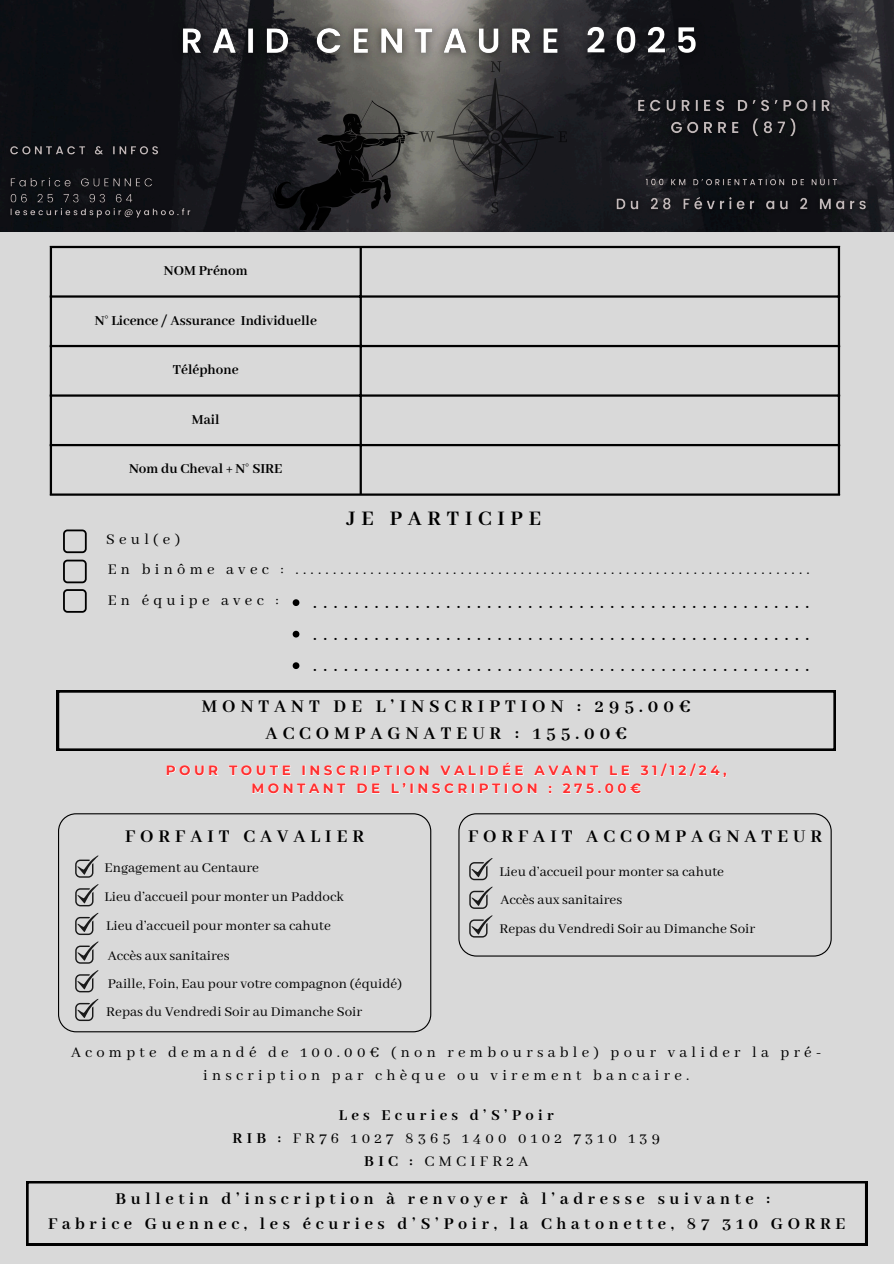
<style>
.page{position:relative;width:894px;height:1264px;background:#fff}
.page>*{position:absolute;margin:0;border:0;box-sizing:border-box;transform-origin:0 0}
.t1{font:22.5px "Abhaya Libre";color:#000}
.t2{font:700 22.5px "Abhaya Libre";letter-spacing:.26em;color:#000}
.t3{font:700 19.5px/27px "Abhaya Libre";letter-spacing:.26em;color:#000;text-align:center}
.t4{font:700 18px/24.8px "Abhaya Libre";letter-spacing:.26em;color:#000;text-align:center}
.t5{font:16.5px/23px "Abhaya Libre";letter-spacing:.26em;color:#000;text-align:center}
.t6{font:15px "Abhaya Libre";color:#000}
.t7{font:700 15px "Abhaya Libre";color:#000}
.t8{font:700 13.5px "Montserrat";letter-spacing:.26em;color:#ff3131}
.s1{font-weight:700}
</style>
<div class="page">
<div style="left:0;top:0;width:893px;height:1263px;background:#d9d9d9"></div>
<img style="left:0;top:0;width:893px;height:232px">
<svg style="left:273px;top:78px;width:294px;height:152px;background:#383738"></svg>
<hr style="left:50px;top:248px;width:2px;height:245px;background:#000">
<hr style="left:359px;top:248px;width:3px;height:245px;background:#000">
<hr style="left:837px;top:248px;width:2px;height:245px;background:#000">
<hr style="left:50px;top:246px;width:789px;height:2px;background:#000">
<hr style="left:50px;top:295px;width:789px;height:2px;background:#000">
<hr style="left:50px;top:345px;width:789px;height:2px;background:#000">
<hr style="left:50px;top:394px;width:789px;height:2px;background:#000">
<hr style="left:50px;top:444px;width:789px;height:2px;background:#000">
<hr style="left:50px;top:493px;width:789px;height:2px;background:#000">
<svg style="left:63px;top:589px;width:24px;height:23px"></svg>
<svg style="left:57px;top:690px;width:778px;height:60px"></svg>
<svg style="left:63px;top:559px;width:24px;height:24px"></svg>
<svg style="left:63px;top:529px;width:24px;height:24px"></svg>
<svg style="left:26px;top:1181px;width:840px;height:64px"></svg>
<svg style="left:58px;top:813px;width:373px;height:219px"></svg>
<svg style="left:458px;top:813px;width:373px;height:143px"></svg>
<svg style="left:75px;top:855px;width:24px;height:22px"></svg>
<img style="left:167px;top:13px;width:544px;height:58px">
<img style="left:631px;top:94px;width:205px;height:50px">
<img style="left:610px;top:191px;width:262px;height:25px">
<img style="left:642px;top:176px;width:198px;height:14px">
<svg style="left:292px;top:599px;width:7px;height:7px"></svg>
<svg style="left:292px;top:630px;width:7px;height:7px"></svg>
<svg style="left:292px;top:662px;width:7px;height:7px"></svg>
<img style="left:5px;top:141px;width:190px;height:82px">
<svg style="left:167px;top:762px;width:559px;height:31px"></svg>
<svg style="left:75px;top:883px;width:24px;height:23px"></svg>
<svg style="left:75px;top:912px;width:24px;height:23px"></svg>
<svg style="left:75px;top:941px;width:24px;height:22px"></svg>
<svg style="left:75px;top:969px;width:24px;height:23px"></svg>
<svg style="left:75px;top:998px;width:24px;height:23px"></svg>
<svg style="left:469px;top:857px;width:23px;height:23px"></svg>
<svg style="left:469px;top:886px;width:24px;height:22px"></svg>
<svg style="left:469px;top:915px;width:23px;height:22px"></svg>
<p class="t7" style="left:164px;top:262px;width:85px">NOM Prénom</p>
<p class="t7" style="left:95px;top:312px;width:224px">N° Licence / Assurance Individuelle</p>
<p class="t7" style="left:173px;top:361px;width:67px">Téléphone</p>
<p class="t7" style="left:192px;top:411px;width:29px">Mail</p>
<p class="t7" style="left:129px;top:460px;width:155px">Nom du Cheval + N° SIRE</p>
<p class="t2" style="left:346px;top:506px;width:196px">JE PARTICIPE</p>
<p class="t5" style="left:106px;top:528px;width:75px">Seul(e)</p>
<p class="t5" style="left:108px;top:558px;width:703px">En binôme avec : .....................................................................</p>
<p class="t5" style="left:108px;top:589px;width:172px">En équipe avec :</p>
<p class="t1" style="left:313px;top:589px;width:498px">.................................................</p>
<h6 class="t1" style="left:313px;top:621px;width:498px">.................................................</h6>
<h2 class="t1" style="left:313px;top:652px;width:498px">.................................................</h2>
<h6 class="t3" style="left:202px;top:693px;width:490px">MONTANT DE L’INSCRIPTION : 295.00€<br>ACCOMPAGNATEUR : 155.00€</h6>
<p class="t8" style="left:166px;top:762px;width:562px">POUR TOUTE INSCRIPTION VALIDÉE AVANT LE 31/12/24,</p>
<h6 class="t8" style="left:251px;top:780px;width:391px">MONTANT DE L’INSCRIPTION : 275.00€</h6>
<p class="t3" style="left:125px;top:823px;width:240px">FORFAIT CAVALIER</p>
<p class="t3" style="left:468px;top:823px;width:355px">FORFAIT ACCOMPAGNATEUR</p>
<h3 class="t6" style="left:105px;top:859px;width:156px">Engagement au Centaure</h3>
<p class="t6" style="left:105px;top:888px;width:240px">Lieu d’accueil pour monter un Paddock</p>
<h6 class="t6" style="left:106px;top:917px;width:226px">Lieu d’accueil pour monter sa cahute</h6>
<p class="t6" style="left:108px;top:947px;width:123px">Accès aux sanitaires</p>
<h6 class="t6" style="left:108px;top:975px;width:296px">Paille, Foin, Eau pour votre compagnon (équidé)</h6>
<p class="t6" style="left:106px;top:1003px;width:257px">Repas du Vendredi Soir au Dimanche Soir</p>
<p class="t6" style="left:499px;top:863px;width:226px">Lieu d’accueil pour monter sa cahute</p>
<p class="t6" style="left:500px;top:891px;width:123px">Accès aux sanitaires</p>
<h6 class="t6" style="left:499px;top:920px;width:257px">Repas du Vendredi Soir au Dimanche Soir</h6>
<p class="t5" style="left:71px;top:1041px;width:751px">Acompte demandé de 100.00€ (non remboursable) pour valider la pré&shy;inscription par chèque ou virement bancaire.</p>
<p class="t5" style="left:232px;top:1104px;width:429px"><span class="s1">Les Ecuries d’S’Poir<br>RIB :</span> FR76 1027 8365 1400 0102 7310 139<br><span class="s1">BIC :</span> CMCIFR2A</p>
<h3 class="t4" style="left:48px;top:1187px;width:798px">Bulletin d’inscription à renvoyer à l’adresse suivante :<br>Fabrice Guennec, les écuries d’S’Poir, la Chatonette, 87 310 GORRE</h3>
</div>
